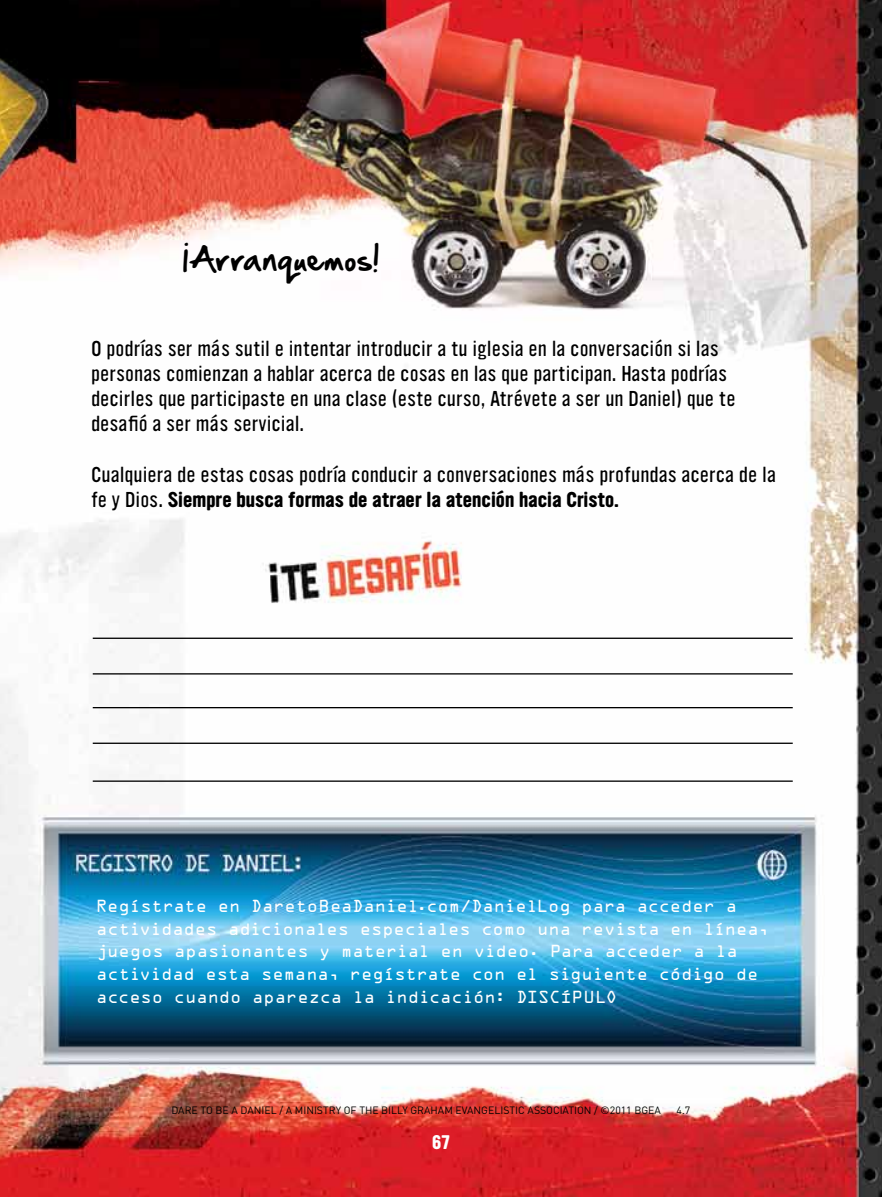
<style>
.page{position:relative;width:882px;height:1197px;background:#fff}
.page>*{position:absolute;margin:0;border:0;box-sizing:border-box;transform-origin:0 0}
.t1{font:28px "Hand Of Sean";letter-spacing:.04em;color:#000}
.t2{font:300 21px/25.2px "ULTRAMAGNETIC2";color:#000}
.t3{font:700 19.25px "ULTRAMAGNETIC2";color:#fff}
.t4{font:15.75px/22.8px "OCRA Std";letter-spacing:-.005em;color:#fff}
.t5{font:10.5px "DINOT";color:#000}
.s1{font-weight:700}
</style>
<div class="page">
<img style="left:0;top:0;width:882px;height:1197px">
<hr style="left:93px;top:673px;width:700px;height:2px;background:#000">
<hr style="left:93px;top:638px;width:700px;height:1px;background:#000">
<hr style="left:93px;top:707px;width:700px;height:1px;background:#000">
<hr style="left:93px;top:743px;width:700px;height:1px;background:#000">
<hr style="left:93px;top:780px;width:700px;height:2px;background:#000">
<h1 class="t1" style="left:182px;top:234px;width:200px">¡Arranquemos!</h1>
<p class="t2" style="left:91px;top:336px;width:646px">O podrías ser más sutil e intentar introducir a tu iglesia en la conversación si las personas comienzan a hablar acerca de cosas en las que participan. Hasta podrías decirles que participaste en una clase (este curso, Atrévete a ser un Daniel) que te desafió a ser más servicial.</p>
<p class="t2" style="left:91px;top:462px;width:686px">Cualquiera de estas cosas podría conducir a conversaciones más profundas acerca de la fe y Dios. <span class="s1">Siempre busca formas de atraer la atención hacia Cristo.</span></p>
<p class="t4" style="left:96px;top:896px;width:675px">Regístrate en DaretoBeaDaniel.com/DanielLog para acceder a actividades adicionales especiales como una revista en línea, juegos apasionantes y material en video. Para acceder a la actividad esta semana, regístrate con el siguiente código de acceso cuando aparezca la indicación: DISCÍPULO</p>
<p class="t5" style="left:171px;top:1103px;width:491px">DARE TO BE A DANIEL / A MINISTRY OF THE BILLY GRAHAM EVANGELISTIC ASSOCIATION / ©2011 BGEA</p>
<p class="t5" style="left:677px;top:1103px;width:15px">4.7</p>
<p class="t3" style="left:432px;top:1130px;width:19px">67</p>
</div>
